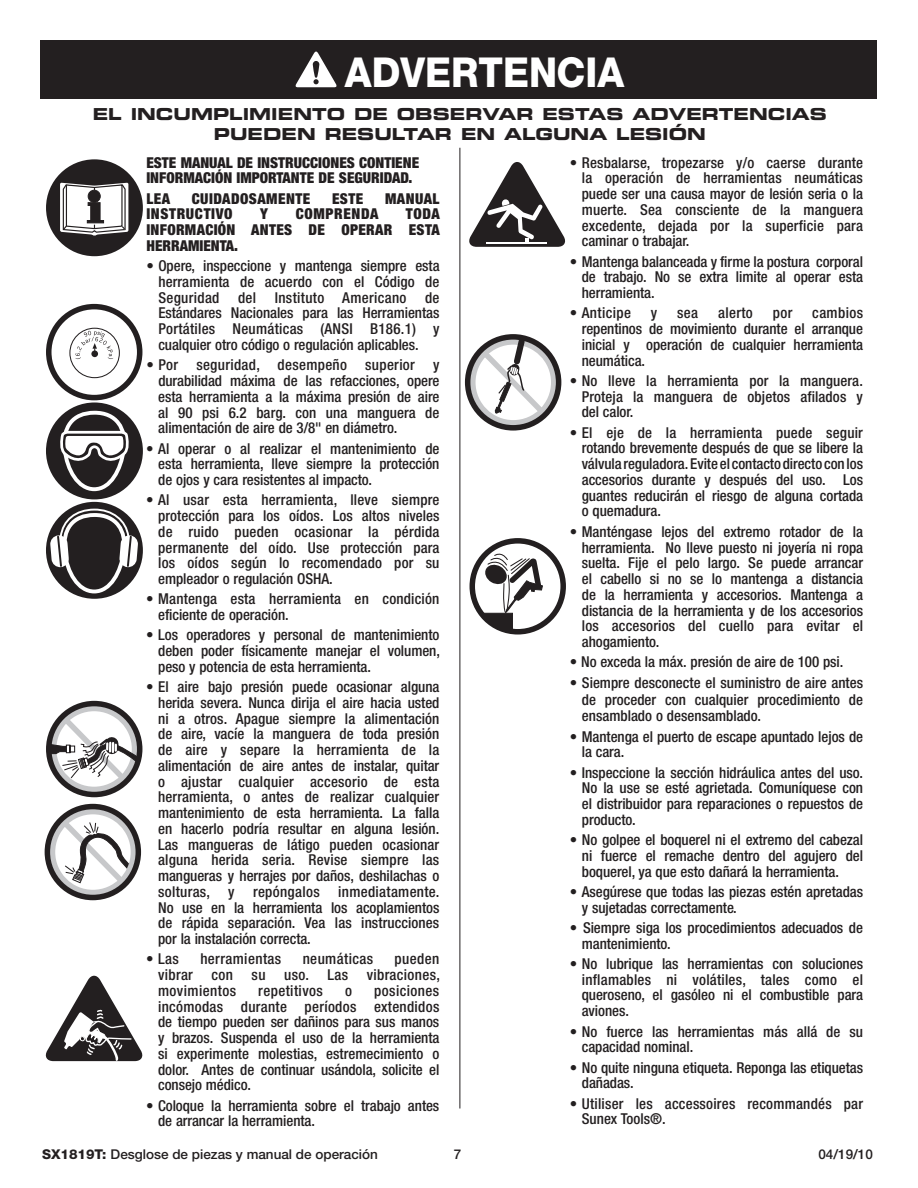
<style>
.page{position:relative;width:918px;height:1188px;background:#fff}
.page>*{position:absolute;margin:0;border:0;box-sizing:border-box;transform-origin:0 0}
.t1{font:800 43.5px "Futura Std";color:#fff}
.t2{font:800 41.25px "Helvetica Neue LT Std";color:#fff;scale:.92 1}
.t3{font:16.5px/19.5px "Eurostile LT Std Bold Ex 2";color:#231f20;text-align:center}
.t4{font:500 condensed 15px/15.8px "Helvetica Neue LT Std";letter-spacing:-.005em;color:#231f20;text-align:justify}
.t5{font:900 condensed 15px/15.8px "Helvetica Neue LT Std";color:#231f20}
.t6{font:500 condensed 15px/15.8px "Helvetica Neue LT Std";letter-spacing:.015em;color:#231f20}
.t7{font:500 condensed 15px "Helvetica Neue LT Std";letter-spacing:.025em;color:#231f20}
.t8{font:900 condensed 15px "Helvetica Neue LT Std";letter-spacing:.045em;color:#231f20}
.t9{font:900 condensed 15px "Helvetica Neue LT Std";letter-spacing:.03em;color:#231f20}
.t10{font:500 condensed 15px "Helvetica Neue LT Std";letter-spacing:.03em;color:#231f20}
.t11{font:500 13.5px "Helvetica Neue LT Std";color:#231f20}
.s1{font-weight:800}
</style>
<div class="page">
<svg style="left:43px;top:301px;width:103px;height:103px"></svg>
<div style="left:46px;top:304px;width:96px;height:96px;border:6px solid #231f20;border-radius:50%"></div>
<svg style="left:69px;top:327px;width:51px;height:52px"></svg>
<div style="left:91px;top:350px;width:7px;height:7px;background:#231f20;border-radius:50%"></div>
<svg style="left:48px;top:703px;width:92px;height:92px"></svg>
<svg style="left:47px;top:806px;width:92px;height:92px"></svg>
<div style="left:45px;top:804px;width:96px;height:96px;border:6px solid #231f20;border-radius:50%"></div>
<svg style="left:467px;top:334px;width:92px;height:94px"></svg>
<svg style="left:466px;top:535px;width:103px;height:103px"></svg>
<div style="left:470px;top:538px;width:96px;height:97px;border:6px solid #231f20;border-radius:50%"></div>
<svg style="left:481px;top:551px;width:64px;height:81px"></svg>
<hr style="left:460px;top:148px;width:1px;height:960px;background:#231f20">
<div style="left:40px;top:40px;width:838px;height:59px;background:#231f20"></div>
<svg style="left:295px;top:52px;width:42px;height:35px"></svg>
<div style="left:46px;top:159px;width:97px;height:97px;background:#231f20;border-radius:50%"></div>
<svg style="left:60px;top:183px;width:68px;height:53px"></svg>
<div style="left:88px;top:190px;width:12px;height:12px;background:#231f20;border-radius:50%"></div>
<div style="left:88px;top:190px;width:13px;height:13px;border:1px solid #231f20;border-radius:50%"></div>
<div style="left:46px;top:502px;width:97px;height:97px;background:#231f20;border-radius:50%"></div>
<svg style="left:50px;top:508px;width:88px;height:87px"></svg>
<div style="left:46px;top:403px;width:97px;height:96px;background:#231f20;border-radius:50%"></div>
<svg style="left:58px;top:409px;width:73px;height:84px"></svg>
<svg style="left:45px;top:975px;width:98px;height:87px"></svg>
<svg style="left:469px;top:162px;width:97px;height:85px"></svg>
<h1 class="t1" style="left:356px;top:42px;width:270px">WARNING!</h1>
<p class="t3" style="left:93px;top:104px;width:736px">EL INCUMPLIMIENTO DE OBSERVAR ESTAS ADVERTENCIAS<br>PUEDEN RESULTAR EN ALGUNA LESIÓN</p>
<p class="t5" style="left:146px;top:154px;width:274px">ESTE MANUAL DE INSTRUCCIONES CONTIENE<br>INFORMACIÓN IMPORTANTE DE SEGURIDAD.</p>
<p class="t5" style="left:146px;top:190px;width:25px">LEA</p>
<p class="t9" style="left:192px;top:189px;width:120px">CUIDADOSAMENTE</p>
<p class="t5" style="left:332px;top:190px;width:33px">ESTE</p>
<p class="t5" style="left:385px;top:190px;width:56px">MANUAL</p>
<p class="t8" style="left:146px;top:205px;width:88px">INSTRUCTIVO</p>
<p class="t5" style="left:260px;top:206px;width:9px">Y</p>
<p class="t8" style="left:296px;top:205px;width:84px">COMPRENDA</p>
<h2 class="t2" style="left:345px;top:48px;width:305px">ADVERTENCIA</h2>
<p class="t4" style="left:582px;top:154px;width:283px;text-indent:-12px">• Resbalarse, tropezarse y/o caerse durante la operación de herramientas neumáticas puede ser una causa mayor de lesión seria o la muerte. Sea consciente de la manguera excedente, dejada por la superficie para caminar o trabajar.</p>
<p class="t4" style="left:582px;top:253px;width:283px;text-indent:-12px">• Mantenga balanceada y firme la postura corporal de trabajo. No se extra limite al operar esta herramienta.</p>
<p class="t7" style="left:570px;top:304px;width:63px">• Anticipe</p>
<p class="t4" style="left:651px;top:305px;width:8px">y</p>
<p class="t4" style="left:677px;top:305px;width:22px">sea</p>
<p class="t4" style="left:718px;top:305px;width:36px">alerto</p>
<p class="t4" style="left:773px;top:305px;width:21px">por</p>
<p class="t5" style="left:146px;top:206px;width:295px;text-align:justify;text-indent:260px">TODA INFORMACIÓN ANTES DE OPERAR ESTA HERRAMIENTA.</p>
<p class="t4" style="left:158px;top:258px;width:283px;text-indent:-12px">• Opere, inspeccione y mantenga siempre esta herramienta de acuerdo con el Código de Seguridad del Instituto Americano de Estándares Nacionales para las Herramientas Portátiles Neumáticas (ANSI B186.1) y cualquier otro código o regulación aplicables.</p>
<p class="t4" style="left:158px;top:357px;width:283px;text-indent:-12px">• Por seguridad, desempeño superior y durabilidad máxima de las refacciones, opere esta herramienta a la máxima presión de aire al 90 psi 6.2 barg. con una manguera de alimentación de aire de 3/8" en diámetro.</p>
<p class="t4" style="left:158px;top:440px;width:283px;text-indent:-12px">• Al operar o al realizar el mantenimiento de esta herramienta, lleve siempre la protección de ojos y cara resistentes al impacto.</p>
<p class="t4" style="left:158px;top:492px;width:283px;text-indent:-12px">• Al usar esta herramienta, lleve siempre protección para los oídos. Los altos niveles de ruido pueden ocasionar la pérdida permanente del oído. Use protección para los oídos según lo recomendado por su empleador o regulación OSHA.</p>
<p class="t4" style="left:158px;top:591px;width:283px;text-indent:-12px">• Mantenga esta herramienta en condición eficiente de operación.</p>
<p class="t4" style="left:158px;top:627px;width:283px;text-indent:-12px">• Los operadores y personal de mantenimiento deben poder físicamente manejar el volumen, peso y potencia de esta herramienta.</p>
<p class="t4" style="left:158px;top:679px;width:283px;text-indent:-12px">• El aire bajo presión puede ocasionar alguna herida severa. Nunca dirija el aire hacia usted ni a otros. Apague siempre la alimentación de aire, vacíe la manguera de toda presión de aire y separe la herramienta de la alimentación de aire antes de instalar, quitar o ajustar cualquier accesorio de esta herramienta, o antes de realizar cualquier mantenimiento de esta herramienta. La falla en hacerlo podría resultar en alguna lesión.<br>Las mangueras de látigo pueden ocasionar alguna herida seria. Revise siempre las mangueras y herrajes por daños, deshilachas o solturas, y repóngalos inmediatamente.<br>No use en la herramienta los acoplamientos de rápida separación. Vea las instrucciones por la instalación correcta.</p>
<p class="t4" style="left:146px;top:951px;width:34px">• Las</p>
<p class="t7" style="left:200px;top:950px;width:83px">herramientas</p>
<p class="t7" style="left:303px;top:950px;width:72px">neumáticas</p>
<p class="t4" style="left:582px;top:305px;width:283px;text-indent:231px">cambios repentinos de movimiento durante el arranque inicial y operación de cualquier herramienta neumática.</p>
<p class="t4" style="left:582px;top:373px;width:283px;text-indent:-12px">• No lleve la herramienta por la manguera.<br>Proteja la manguera de objetos afilados y del calor.</p>
<p class="t4" style="left:582px;top:424px;width:283px;text-indent:-12px">• El eje de la herramienta puede seguir rotando brevemente después de que se libere la válvula reguladora. Evite el contacto directo con los accesorios durante y después del uso. Los guantes reducirán el riesgo de alguna cortada o quemadura.</p>
<p class="t4" style="left:582px;top:523px;width:283px;text-indent:-12px">• Manténgase lejos del extremo rotador de la herramienta. No lleve puesto ni joyería ni ropa suelta. Fije el pelo largo. Se puede arrancar el cabello si no se lo mantenga a distancia de la herramienta y accesorios. Mantenga a distancia de la herramienta y de los accesorios los accesorios del cuello para evitar el ahogamiento.</p>
<p class="t4" style="left:570px;top:654px;width:275px">• No exceda la máx. presión de aire de 100 psi.</p>
<p class="t4" style="left:582px;top:675px;width:283px;line-height:16.5px;text-indent:-12px">• Siempre desconecte el suministro de aire antes de proceder con cualquier procedimiento de ensamblado o desensamblado.</p>
<p class="t4" style="left:582px;top:728px;width:283px;text-indent:-12px">• Mantenga el puerto de escape apuntado lejos de la cara.</p>
<p class="t4" style="left:582px;top:764px;width:283px;text-indent:-12px">• Inspeccione la sección hidráulica antes del uso.<br>No la use se esté agrietada. Comuníquese con el distribuidor para reparaciones o repuestos de producto.</p>
<p class="t4" style="left:582px;top:832px;width:283px;text-indent:-12px">• No golpee el boquerel ni el extremo del cabezal ni fuerce el remache dentro del agujero del boquerel, ya que esto dañará la herramienta.</p>
<p class="t4" style="left:582px;top:884px;width:283px;text-indent:-12px">• Asegúrese que todas las piezas estén apretadas y sujetadas correctamente.</p>
<p class="t4" style="left:582px;top:920px;width:283px;text-indent:-12px">• Siempre siga los procedimientos adecuados de mantenimiento.</p>
<p class="t4" style="left:582px;top:956px;width:283px;text-indent:-12px">• No lubrique las herramientas con soluciones inflamables ni volátiles, tales como el queroseno, el gasóleo ni el combustible para aviones.</p>
<p class="t4" style="left:582px;top:1023px;width:283px;text-indent:-12px">• No fuerce las herramientas más allá de su capacidad nominal.</p>
<p class="t4" style="left:582px;top:1059px;width:283px;text-indent:-12px">• No quite ninguna etiqueta. Reponga las etiquetas dañadas.</p>
<p class="t6" style="left:582px;top:1095px;width:283px;text-indent:-12px">• Utiliser les accessoires recommandés par<br>Sunex Tools®.</p>
<p class="t4" style="left:158px;top:951px;width:283px;text-indent:237px">pueden vibrar con su uso. Las vibraciones, movimientos</p>
<p class="t4" style="left:158px;top:983px;width:283px;text-indent:216px">posiciones incómodas durante períodos extendidos de tiempo pueden ser dañinos para sus manos y brazos. Suspenda el uso de la herramienta si experimente molestias, estremecimiento o dolor. Antes de continuar usándola, solicite el consejo médico.</p>
<p class="t4" style="left:158px;top:1097px;width:283px;text-indent:-12px">• Coloque la herramienta sobre el trabajo antes de arrancar la herramienta.</p>
<p class="t10" style="left:258px;top:982px;width:66px">repetitivos</p>
<p class="t4" style="left:345px;top:983px;width:8px">o</p>
<p class="t11" style="left:42px;top:1147px;width:338px"><span class="s1">SX1819T:</span> Desglose de piezas y manual de operación</p>
<p class="t11" style="left:454px;top:1147px;width:9px">7</p>
<p class="t11" style="left:818px;top:1147px;width:56px">04/19/10</p>
</div>
